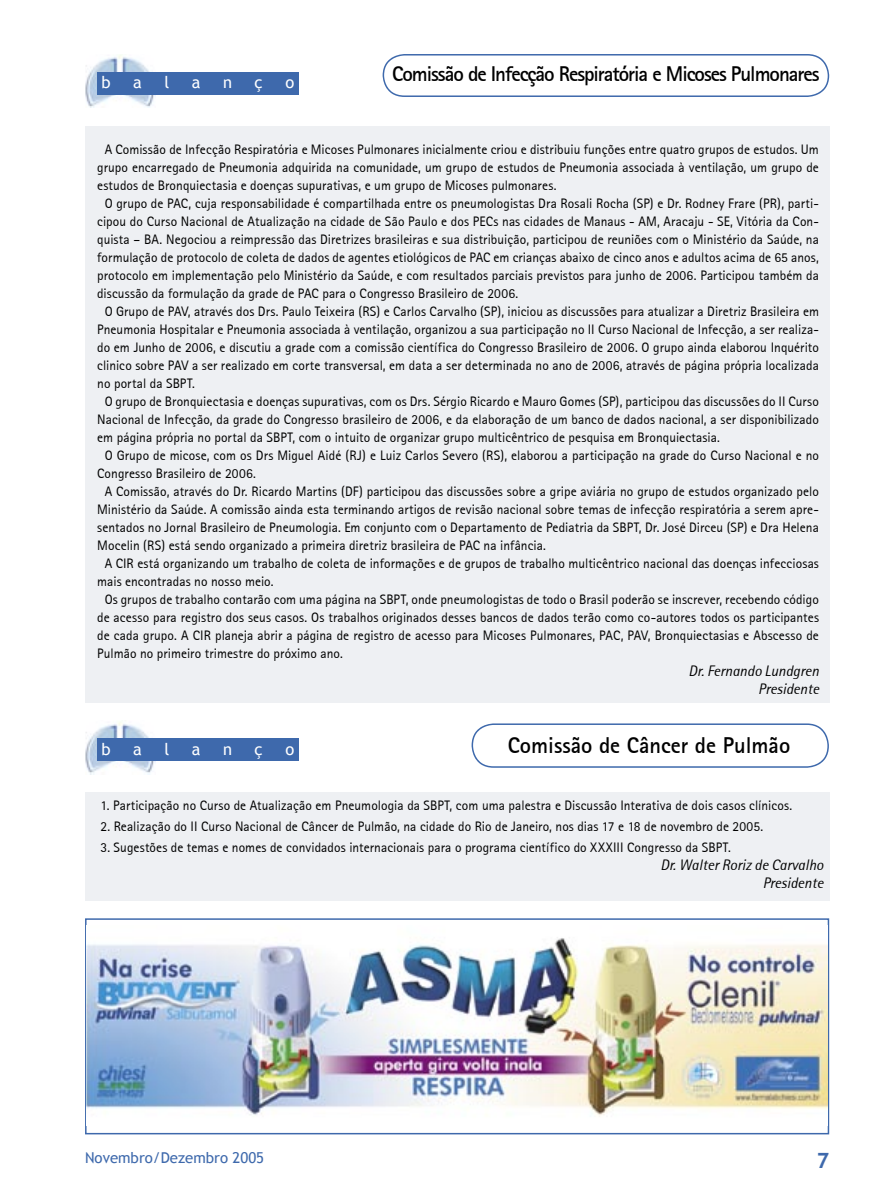
<style>
.page{position:relative;width:893px;height:1191px;background:#fff}
.page>*{position:absolute;margin:0;border:0;box-sizing:border-box;transform-origin:0 0}
.t1{font:700 22.5px "Libre Sans Serif S Si";color:#000}
.t2{font:700 21px "Libre Sans Serif S Si";letter-spacing:-.05em;color:#000}
.t3{font:700 21px "Trebuchet MS";color:#3e69ac}
.t4{font:16.5px "Trebuchet MS";color:#fff}
.t5{font:italic 15px/18px "Libre Sans Serif S Si";color:#000;text-align:right}
.t6{font:15px "Trebuchet MS";color:#3e69ac}
.t7{font:13.5px "Libre Sans Serif S Si";letter-spacing:.005em;color:#000}
</style>
<div class="page">
<img style="left:85px;top:55px;width:71px;height:53px">
<div style="left:97px;top:72px;width:201px;height:22px;background:#3e69ac"></div>
<div style="left:85px;top:126px;width:744px;height:576px;background:#eef0f3"></div>
<svg style="left:383px;top:54px;width:446px;height:43px"></svg>
<svg style="left:85px;top:918px;width:744px;height:216px"></svg>
<img style="left:87px;top:925px;width:741px;height:201px">
<div style="left:85px;top:792px;width:744px;height:108px;background:#eef0f3"></div>
<img style="left:85px;top:722px;width:71px;height:52px">
<div style="left:97px;top:738px;width:201px;height:23px;background:#3e69ac"></div>
<svg style="left:472px;top:723px;width:357px;height:44px"></svg>
<p class="t4" style="left:102px;top:73px;width:11px">b</p>
<p class="t4" style="left:133px;top:73px;width:10px">a</p>
<p class="t4" style="left:164px;top:73px;width:6px">l</p>
<p class="t4" style="left:192px;top:73px;width:10px">a</p>
<p class="t4" style="left:223px;top:73px;width:11px">n</p>
<p class="t4" style="left:255px;top:73px;width:10px">ç</p>
<p class="t4" style="left:285px;top:73px;width:10px">o</p>
<h2 class="t2" style="left:392px;top:60px;width:429px">Comissão de Infecção Respiratória e Micoses Pulmonares</h2>
<p class="t7" style="left:105px;top:141px;width:716px">A Comissão de Infecção Respiratória e Micoses Pulmonares inicialmente criou e distribuiu funções entre quatro grupos de estudos. Um</p>
<p class="t7" style="left:97px;top:159px;width:723px">grupo encarregado de Pneumonia adquirida na comunidade, um grupo de estudos de Pneumonia associada à ventilação, um grupo de</p>
<p class="t7" style="left:97px;top:177px;width:461px">estudos de Bronquiectasia e doenças supurativas, e um grupo de Micoses pulmonares.</p>
<p class="t7" style="left:105px;top:195px;width:716px">O grupo de PAC, cuja responsabilidade é compartilhada entre os pneumologistas Dra Rosali Rocha (SP) e Dr. Rodney Frare (PR), parti-</p>
<p class="t7" style="left:97px;top:213px;width:723px">cipou do Curso Nacional de Atualização na cidade de São Paulo e dos PECs nas cidades de Manaus - AM, Aracaju - SE, Vitória da Con-</p>
<p class="t7" style="left:97px;top:231px;width:723px">quista – BA. Negociou a reimpressão das Diretrizes brasileiras e sua distribuição, participou de reuniões com o Ministério da Saúde, na</p>
<p class="t7" style="left:97px;top:249px;width:723px">formulação de protocolo de coleta de dados de agentes etiológicos de PAC em crianças abaixo de cinco anos e adultos acima de 65 anos,</p>
<p class="t7" style="left:97px;top:267px;width:723px">protocolo em implementação pelo Ministério da Saúde, e com resultados parciais previstos para junho de 2006. Participou também da</p>
<p class="t7" style="left:97px;top:285px;width:423px">discussão da formulação da grade de PAC para o Congresso Brasileiro de 2006.</p>
<p class="t7" style="left:105px;top:303px;width:716px">O Grupo de PAV, através dos Drs. Paulo Teixeira (RS) e Carlos Carvalho (SP), iniciou as discussões para atualizar a Diretriz Brasileira em</p>
<p class="t7" style="left:97px;top:321px;width:723px">Pneumonia Hospitalar e Pneumonia associada à ventilação, organizou a sua participação no II Curso Nacional de Infecção, a ser realiza-</p>
<p class="t7" style="left:97px;top:339px;width:723px">do em Junho de 2006, e discutiu a grade com a comissão científica do Congresso Brasileiro de 2006. O grupo ainda elaborou Inquérito</p>
<p class="t7" style="left:97px;top:357px;width:723px">clinico sobre PAV a ser realizado em corte transversal, em data a ser determinada no ano de 2006, através de página própria localizada</p>
<p class="t7" style="left:97px;top:375px;width:99px">no portal da SBPT.</p>
<p class="t7" style="left:105px;top:393px;width:716px">O grupo de Bronquiectasia e doenças supurativas, com os Drs. Sérgio Ricardo e Mauro Gomes (SP), participou das discussões do II Curso</p>
<p class="t7" style="left:97px;top:411px;width:723px">Nacional de Infecção, da grade do Congresso brasileiro de 2006, e da elaboração de um banco de dados nacional, a ser disponibilizado</p>
<p class="t7" style="left:97px;top:429px;width:624px">em página própria no portal da SBPT, com o intuito de organizar grupo multicêntrico de pesquisa em Bronquiectasia.</p>
<p class="t7" style="left:105px;top:447px;width:716px">O Grupo de micose, com os Drs Miguel Aidé (RJ) e Luiz Carlos Severo (RS), elaborou a participação na grade do Curso Nacional e no</p>
<p class="t7" style="left:97px;top:465px;width:160px">Congresso Brasileiro de 2006.</p>
<p class="t7" style="left:105px;top:483px;width:716px">A Comissão, através do Dr. Ricardo Martins (DF) participou das discussões sobre a gripe aviária no grupo de estudos organizado pelo</p>
<p class="t7" style="left:97px;top:501px;width:723px">Ministério da Saúde. A comissão ainda esta terminando artigos de revisão nacional sobre temas de infecção respiratória a serem apre-</p>
<p class="t7" style="left:97px;top:519px;width:723px">sentados no Jornal Brasileiro de Pneumologia. Em conjunto com o Departamento de Pediatria da SBPT, Dr. José Dirceu (SP) e Dra Helena</p>
<p class="t7" style="left:97px;top:537px;width:450px">Mocelin (RS) está sendo organizado a primeira diretriz brasileira de PAC na infância.</p>
<p class="t7" style="left:105px;top:555px;width:716px">A CIR está organizando um trabalho de coleta de informações e de grupos de trabalho multicêntrico nacional das doenças infecciosas</p>
<p class="t7" style="left:97px;top:573px;width:178px">mais encontradas no nosso meio.</p>
<p class="t7" style="left:105px;top:591px;width:716px">Os grupos de trabalho contarão com uma página na SBPT, onde pneumologistas de todo o Brasil poderão se inscrever, recebendo código</p>
<p class="t7" style="left:97px;top:609px;width:723px">de acesso para registro dos seus casos. Os trabalhos originados desses bancos de dados terão como co-autores todos os participantes</p>
<p class="t7" style="left:97px;top:627px;width:723px">de cada grupo. A CIR planeja abrir a página de registro de acesso para Micoses Pulmonares, PAC, PAV, Bronquiectasias e Abscesso de</p>
<p class="t7" style="left:97px;top:645px;width:247px">Pulmão no primeiro trimestre do próximo ano.</p>
<p class="t5" style="left:688px;top:662px;width:132px">Dr. Fernando Lundgren<br>Presidente</p>
<p class="t4" style="left:102px;top:739px;width:11px">b</p>
<p class="t4" style="left:133px;top:739px;width:10px">a</p>
<p class="t4" style="left:164px;top:739px;width:6px">l</p>
<p class="t4" style="left:192px;top:739px;width:10px">a</p>
<p class="t4" style="left:223px;top:739px;width:11px">n</p>
<p class="t4" style="left:255px;top:739px;width:10px">ç</p>
<p class="t4" style="left:285px;top:739px;width:10px">o</p>
<h1 class="t1" style="left:508px;top:731px;width:284px">Comissão de Câncer de Pulmão</h1>
<p class="t7" style="left:100px;top:797px;width:693px">1. Participação no Curso de Atualização em Pneumologia da SBPT, com uma palestra e Discussão Interativa de dois casos clínicos.</p>
<p class="t7" style="left:100px;top:818px;width:664px">2. Realização do II Curso Nacional de Câncer de Pulmão, na cidade do Rio de Janeiro, nos dias 17 e 18 de novembro de 2005.</p>
<p class="t7" style="left:100px;top:839px;width:632px">3. Sugestões de temas e nomes de convidados internacionais para o programa científico do XXXIII Congresso da SBPT.</p>
<p class="t5" style="left:660px;top:855px;width:165px">Dr. Walter Roriz de Carvalho<br>Presidente</p>
<p class="t6" style="left:85px;top:1149px;width:181px">Novembro/Dezembro 2005</p>
<h2 class="t3" style="left:817px;top:1147px;width:14px">7</h2>
</div>
